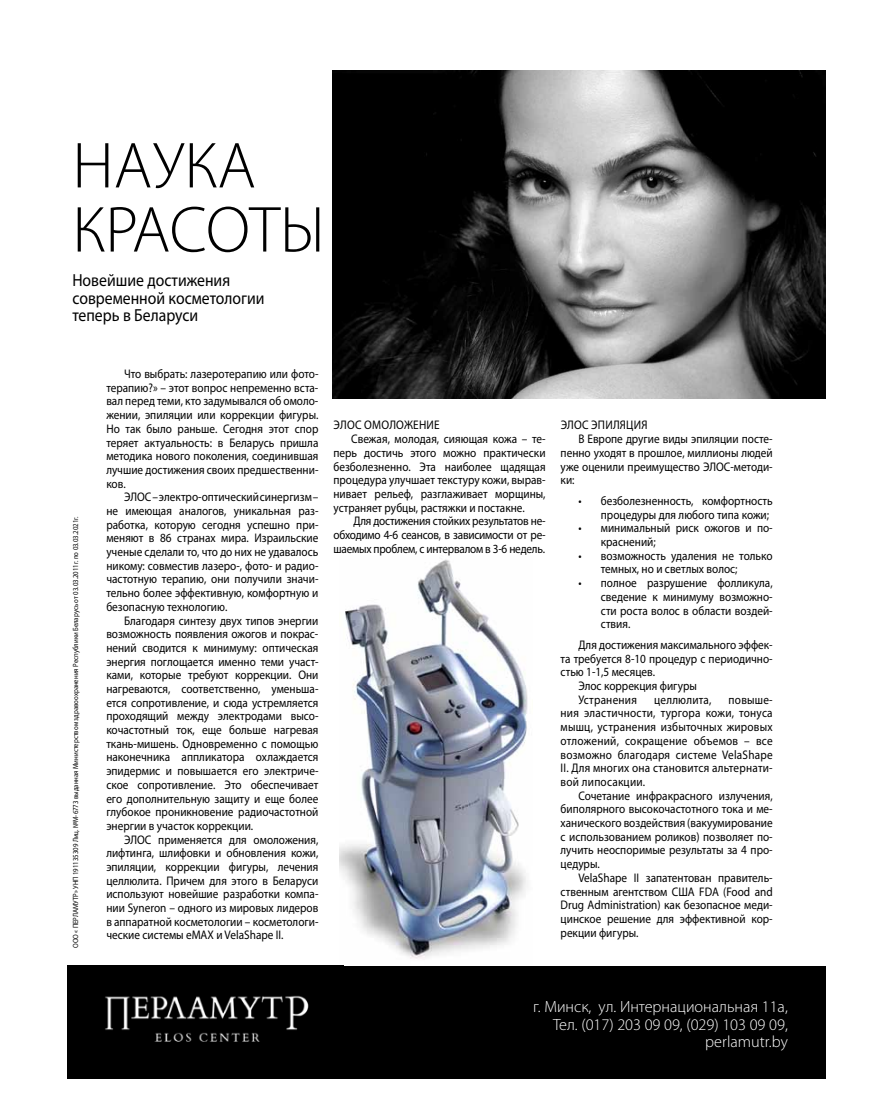
<style>
.page{position:relative;width:872px;height:1106px;background:#fff}
.page>*{position:absolute;margin:0;border:0;box-sizing:border-box;transform-origin:0 0}
.t1{font:300 65.5px/64.1px "Myriad Pro";color:#000}
.t2{font:17.5px/17.5px "Myriad Pro";color:#000;scale:.9 1}
.t3{font:300 16.25px/17.5px "Myriad Pro";color:#fff;text-align:right}
.t4{font:12.5px/13.8px "Myriad Pro";color:#000;text-align:justify;scale:.9 1}
.t5{font:12.5px "Myriad Pro";letter-spacing:-.02em;color:#000;scale:.9 1}
.t6{font:12.5px "Myriad Pro";letter-spacing:.02em;color:#000;scale:.9 1}
.t7{font:7.5px "Myriad Pro";color:#000;scale:.9 1}
</style>
<div class="page">
<img style="left:339px;top:559px;width:189px;height:400px">
<img style="left:67px;top:966px;width:268px;height:112px">
<img style="left:332px;top:71px;width:493px;height:327px">
<div style="left:335px;top:966px;width:490px;height:112px;background:#000"></div>
<h1 class="t1" style="left:72px;top:133px;width:254px">НАУКА<br>КРАСОТЫ</h1>
<h2 class="t2" style="left:72px;top:271px;width:215px">Новейшие достижения современной косметологии теперь в Беларуси</h2>
<p class="t7" style="left:71px;top:947px;width:481px;rotate:-90deg">ООО « ПЕРЛАМУТР» УНП 191135309 Лиц. №М-6773 выданная Министерством здравоохранения Республики Беларусь от 03.03.2011г. по 03.03.2021г.</p>
<p class="t4" style="left:106px;top:367px;width:237px;text-indent:18px">Что выбрать: лазеротерапию или фото&shy;терапию?» – этот вопрос непременно вста&shy;вал перед теми, кто задумывался об омоло&shy;жении, эпиляции или коррекции фигуры.<br>Но так было раньше. Сегодня этот спор теряет актуальность: в Беларусь пришла методика нового поколения, соединившая лучшие достижения своих предшественни&shy;ков.</p>
<p class="t4" style="left:106px;top:490px;width:237px;text-indent:18px">ЭЛОС – электро-оптический синергизм – не имеющая аналогов, уникальная раз&shy;работка, которую сегодня успешно при&shy;меняют в 86 странах мира. Израильские ученые сделали то, что до них не удавалось никому: совместив лазеро-, фото- и радио&shy;частотную терапию, они получили значи&shy;тельно более эффективную, комфортную и безопасную технологию.</p>
<p class="t4" style="left:106px;top:613px;width:237px;text-indent:18px">Благодаря синтезу двух типов энергии возможность появления ожогов и покрас&shy;нений сводится к минимуму: оптическая энергия поглощается именно теми участ&shy;ками, которые требуют коррекции. Они нагреваются, соответственно, уменьша&shy;ется сопротивление, и сюда устремляется проходящий между электродами высо&shy;кочастотный ток, еще больше нагревая ткань-мишень. Одновременно с помощью наконечника аппликатора охлаждается эпидермис и повышается его электриче&shy;ское сопротивление. Это обеспечивает его дополнительную защиту и еще более глубокое проникновение радиочастотной энергии в участок коррекции.</p>
<p class="t4" style="left:106px;top:832px;width:237px;text-indent:18px">ЭЛОС применяется для омоложения, лифтинга, шлифовки и обновления кожи, эпиляции, коррекции фигуры, лечения целлюлита. Причем для этого в Беларуси используют новейшие разработки компа&shy;нии Syneron – одного из мировых лидеров в аппаратной косметологии – косметологи&shy;ческие системы еМАХ и VelaShape II.</p>
<p class="t4" style="left:333px;top:418px;width:17px">Элос</p>
<p class="t4" style="left:364px;top:418px;width:10px">омоло</p>
<p class="t4" style="left:404px;top:418px;width:41px">жени е</p>
<p class="t4" style="left:351px;top:432px;width:217px">Свежая, молодая, сияющая кожа – те-</p>
<p class="t4" style="left:333px;top:445px;width:237px">перь достичь этого можно практически</p>
<p class="t4" style="left:333px;top:459px;width:237px">безболезненно. Эта наиболее щадящая</p>
<p class="t4" style="left:333px;top:473px;width:237px">процедура улучшает текстуру кожи, вырав-</p>
<p class="t4" style="left:333px;top:486px;width:237px">нивает рельеф, разглаживает морщины,</p>
<p class="t4" style="left:333px;top:500px;width:214px">устраняет рубцы, растяжки и постакне.</p>
<p class="t5" style="left:353px;top:513px;width:215px">Для достижения стойких результатов не-</p>
<p class="t5" style="left:333px;top:527px;width:237px">обходимо 4-6 сеансов, в зависимости от ре-</p>
<p class="t5" style="left:333px;top:541px;width:237px">шаемых проблем, с интервалом в 3-6 недель.</p>
<p class="t4" style="left:561px;top:418px;width:17px">Элос</p>
<p class="t4" style="left:591px;top:418px;width:9px">эпил</p>
<p class="t4" style="left:620px;top:418px;width:32px">яция</p>
<p class="t4" style="left:578px;top:432px;width:217px">В Европе другие виды эпиляции посте-</p>
<p class="t4" style="left:560px;top:445px;width:237px">пенно уходят в прошлое, миллионы людей</p>
<p class="t4" style="left:560px;top:459px;width:237px">уже оценили преимущество ЭЛОС-методи-</p>
<p class="t4" style="left:560px;top:473px;width:17px">ки:</p>
<p class="t4" style="left:578px;top:494px;width:217px;text-align:right">• безболезненность, комфортность процедуры для любого типа кожи;</p>
<p class="t4" style="left:601px;top:521px;width:192px;text-indent:-22px">• минимальный риск ожогов и по&shy;краснений;</p>
<p class="t4" style="left:601px;top:548px;width:192px;text-indent:-22px">• возможность удаления не только темных, но и светлых волос;</p>
<p class="t4" style="left:601px;top:576px;width:192px;text-indent:-22px">• полное разрушение фолликула, сведение к минимуму возможно&shy;сти роста волос в области воздей&shy;ствия.</p>
<p class="t4" style="left:578px;top:637px;width:217px">Для достижения максимального эффек-</p>
<p class="t4" style="left:560px;top:651px;width:237px">та требуется 8-10 процедур с периодично-</p>
<p class="t4" style="left:560px;top:665px;width:106px">стью 1-1,5 месяцев.</p>
<p class="t4" style="left:578px;top:679px;width:133px">Элос коррекция фигуры</p>
<p class="t6" style="left:578px;top:692px;width:67px">Устранения</p>
<p class="t6" style="left:654px;top:692px;width:65px">целлюлита,</p>
<p class="t4" style="left:560px;top:692px;width:237px;text-indent:168px">повыше&shy;ния эластичности, тургора кожи, тонуса мышц, устранения избыточных жировых отложений, сокращение объемов – все возможно благодаря системе VelaShape II. Для многих она становится альтернати&shy;вой липосакции.</p>
<p class="t4" style="left:560px;top:788px;width:237px;text-indent:18px">Сочетание инфракрасного излучения, биполярного высокочастотного тока и ме&shy;ханического воздействия (вакуумирование с использованием роликов) позволяет по&shy;лучить неоспоримые результаты за 4 про&shy;цедуры.</p>
<p class="t4" style="left:560px;top:870px;width:237px;text-indent:18px">VelaShape II запатентован правитель&shy;ственным агентством США FDA (Food and Drug Administration) как безопасное меди&shy;цинское решение для эффективной кор&shy;рекции фигуры.</p>
<h3 class="t3" style="left:533px;top:997px;width:256px">г. Минск, ул. Интернациональная 11а,<br>Тел. (017) 203 09 09, (029) 103 09 09, perlamutr.by</h3>
</div>
